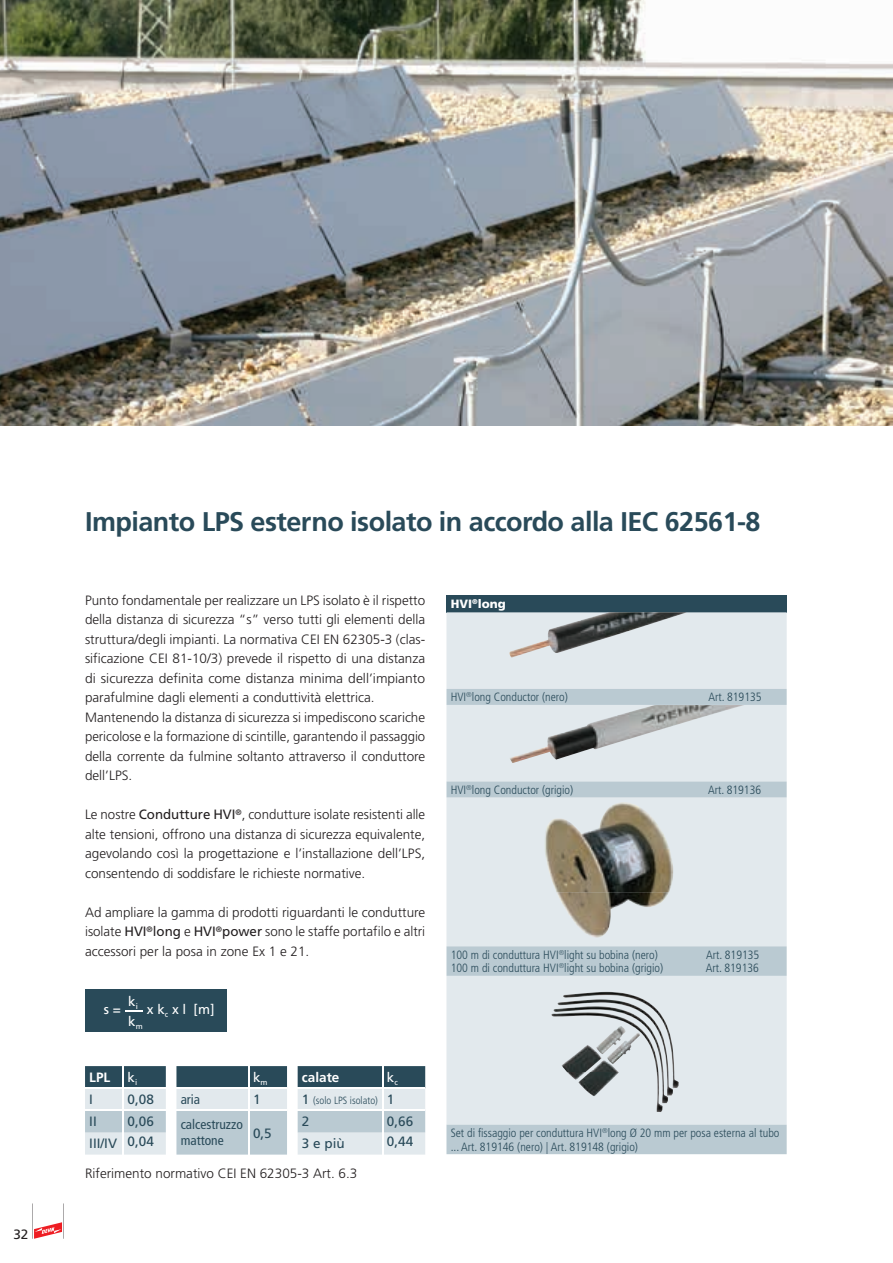
<style>
.page{position:relative;width:893px;height:1263px;background:#fff}
.page>*{position:absolute;margin:0;border:0;box-sizing:border-box;transform-origin:0 0}
.t1{font:700 27px "Frutiger";letter-spacing:-.02em;color:#294a59}
.t2{font:300 13.5px/19.5px "Frutiger";color:#231f20;text-align:justify}
.t3{font:13.5px/21.8px "Frutiger";color:#294a59;text-align:right}
.t4{font:condensed 13.5px/16.5px "Frutiger";color:#294a59}
.t5{font:13.5px/19.6px "Frutiger";color:#fff}
.t6{font:700 13.5px "Frutiger";color:#fff}
.t7{font:13.5px "Frutiger";color:#231f20}
.t8{font:300 condensed 12px/13.5px "Frutiger";color:#294a59}
.t9{font:900 12px "Frutiger";color:#fff}
.t10{font:300 condensed 10.5px "Frutiger";color:#294a59}
.s1{font-weight:400}
.s2{font-weight:400;font-stretch:normal;font-size:13.5px}
</style>
<div class="page">
<img style="left:0;top:0;width:893px;height:425px">
<div style="left:446px;top:595px;width:341px;height:17px;background:#294a59"></div>
<div style="left:446px;top:612px;width:341px;height:77px;background:#e2e9ed"></div>
<svg style="left:446px;top:689px;width:341px;height:465px;background:#d7e0e5"></svg>
<img style="left:509px;top:612px;width:178px;height:45px">
<img style="left:551px;top:992px;width:123px;height:80px">
<img style="left:567px;top:1072px;width:112px;height:40px">
<img style="left:509px;top:705px;width:235px;height:58px">
<img style="left:544px;top:802px;width:129px;height:90px">
<img style="left:556px;top:892px;width:113px;height:45px">
<hr style="left:32px;top:1203px;width:1px;height:36px;background:#231f20">
<hr style="left:63px;top:1203px;width:1px;height:36px;background:#231f20">
<svg style="left:34px;top:1222px;width:28px;height:17px"></svg>
<div style="left:85px;top:989px;width:141px;height:43px;background:#294a59"></div>
<svg style="left:125px;top:1010px;width:18px;height:1px"></svg>
<svg style="left:85px;top:1066px;width:81px;height:88px;background:#afbec5"></svg>
<svg style="left:176px;top:1066px;width:111px;height:88px;background:#a5b6be"></svg>
<hr style="left:248px;top:1111px;width:1px;height:43px;background:#fff">
<svg style="left:298px;top:1066px;width:127px;height:88px;background:#aebdc5"></svg>
<p class="t7" style="left:14px;top:1226px;width:16px">32</p>
<h1 class="t1" style="left:85px;top:505px;width:677px">Impianto LPS esterno isolato in accordo alla IEC 62561-8</h1>
<p class="t2" style="left:85px;top:590px;width:342px;text-align:left">Punto fondamentale per realizzare un LPS isolato è il rispetto della distanza di sicurezza “s” verso tutti gli elementi della struttura/degli impianti. La normativa CEI EN 62305-3 (clas&shy;sificazione CEI 81-10/3) prevede il rispetto di una distanza di sicurezza definita come distanza minima dell’impianto parafulmine dagli elementi a conduttività elettrica.<br>Mantenendo la distanza di sicurezza si impediscono scariche pericolose e la formazione di scintille, garantendo il passaggio della corrente da fulmine soltanto attraverso il conduttore dell’LPS.</p>
<p class="t2" style="left:85px;top:805px;width:342px">Le nostre <span class="s1">Condutture HVI</span><sup>®</sup>, condutture isolate resistenti alle alte tensioni, offrono una distanza di sicurezza equivalente, agevolando così la progettazione e l’installazione dell’LPS, consentendo di soddisfare le richieste normative.</p>
<p class="t2" style="left:85px;top:902px;width:342px">Ad ampliare la gamma di prodotti riguardanti le condutture isolate <span class="s1">HVI</span><sup>®</sup><span class="s1">long</span> e <span class="s1">HVI</span><sup>®</sup><span class="s1">power</span> sono le staffe portafilo e altri accessori per la posa in zone Ex 1 e 21.</p>
<p class="t5" style="left:128px;top:991px;width:16px">k<sub>i </sub>k<sub>m</sub></p>
<p class="t5" style="left:104px;top:999px;width:19px">s =</p>
<p class="t5" style="left:147px;top:999px;width:69px">x k<sub>c</sub> x l [m]</p>
<p class="t6" style="left:89px;top:1069px;width:23px">LPL</p>
<p class="t5" style="left:128px;top:1068px;width:11px">k<sub>i</sub></p>
<p class="t3" style="left:89px;top:1088px;width:5px">I</p>
<p class="t3" style="left:128px;top:1089px;width:28px">0,08</p>
<p class="t3" style="left:89px;top:1110px;width:9px">II</p>
<p class="t3" style="left:89px;top:1111px;width:66px">0,06<br>III/IV 0,04</p>
<p class="t5" style="left:253px;top:1068px;width:16px">k<sub>m</sub></p>
<p class="t4" style="left:181px;top:1091px;width:21px">aria</p>
<p class="t3" style="left:253px;top:1089px;width:9px">1</p>
<p class="t4" style="left:181px;top:1116px;width:64px">calcestruzzo mattone</p>
<p class="t3" style="left:253px;top:1122px;width:20px">0,5</p>
<p class="t6" style="left:302px;top:1069px;width:39px">calate</p>
<p class="t5" style="left:387px;top:1068px;width:13px">k<sub>c</sub></p>
<p class="t10" style="left:302px;top:1094px;width:94px"><span class="s2">1</span> (solo LPS isolato) <span class="s2">1</span></p>
<p class="t3" style="left:302px;top:1110px;width:9px">2</p>
<p class="t3" style="left:387px;top:1111px;width:28px">0,66</p>
<p class="t3" style="left:302px;top:1133px;width:44px">3 e più</p>
<p class="t3" style="left:387px;top:1130px;width:28px">0,44</p>
<p class="t2" style="left:85px;top:1163px;width:274px">Riferimento normativo CEI EN 62305-3 Art. 6.3</p>
<p class="t9" style="left:451px;top:597px;width:56px">HVI<sup>®</sup>long</p>
<p class="t8" style="left:451px;top:690px;width:119px">HVI<sup>®</sup>long Conductor (nero)</p>
<p class="t8" style="left:708px;top:690px;width:55px">Art. 819135</p>
<p class="t8" style="left:451px;top:783px;width:124px">HVI<sup>®</sup>long Conductor (grigio)</p>
<p class="t8" style="left:708px;top:783px;width:55px">Art. 819136</p>
<p class="t8" style="left:451px;top:948px;width:209px">100 m di conduttura HVI<sup>®</sup>light su bobina (nero)</p>
<p class="t8" style="left:706px;top:948px;width:55px">Art. 819135</p>
<p class="t8" style="left:451px;top:961px;width:214px">100 m di conduttura HVI<sup>®</sup>light su bobina (grigio)</p>
<p class="t8" style="left:706px;top:961px;width:55px">Art. 819136</p>
<p class="t8" style="left:451px;top:1126px;width:330px">Set di fissaggio per conduttura HVI<sup>®</sup>long Ø 20 mm per posa esterna al tubo ... Art. 819146 (nero) | Art. 819148 (grigio)</p>
</div>
